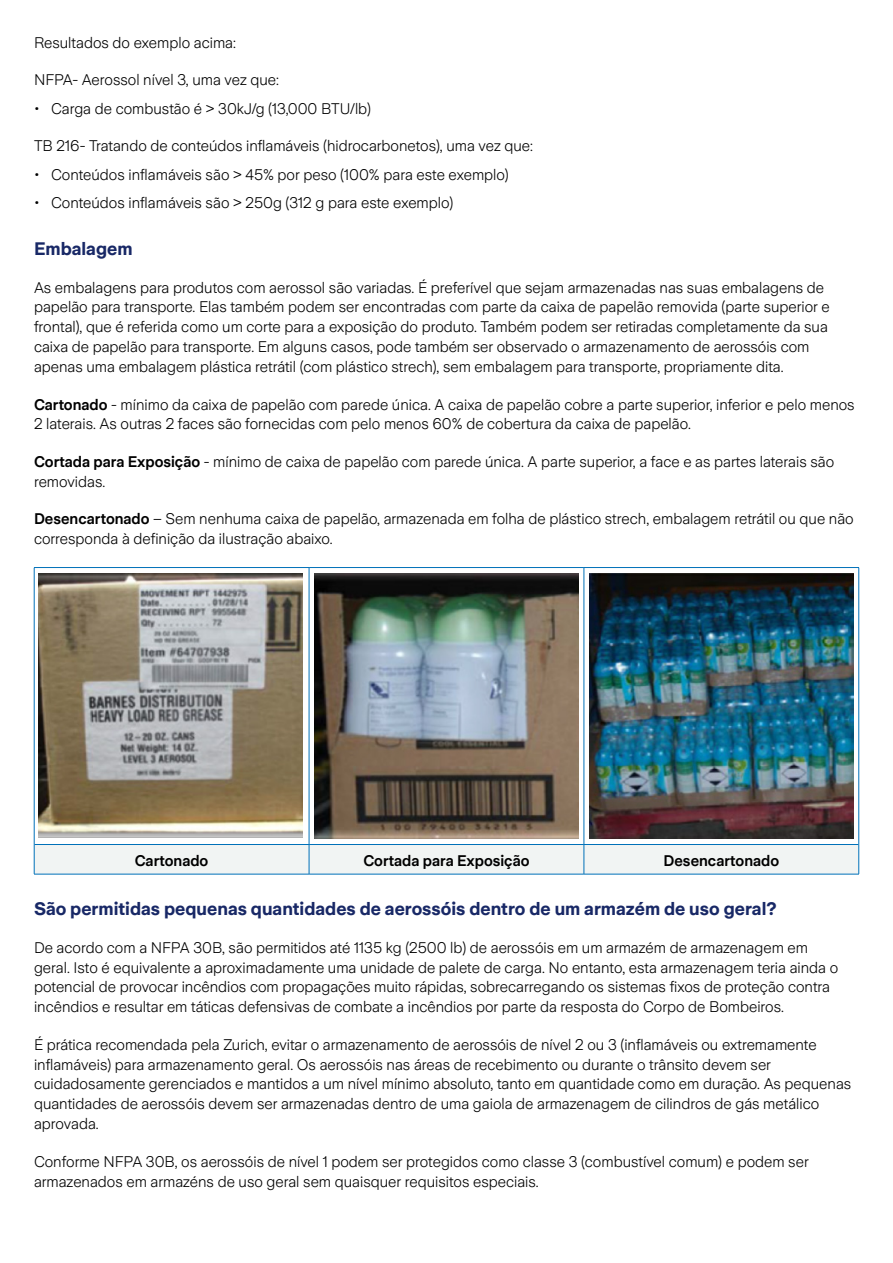
<style>
.page{position:relative;width:893px;height:1263px;background:#fff}
.page>*{position:absolute;margin:0;border:0;box-sizing:border-box;transform-origin:0 0}
.t1{font:700 18px "Zurich Sans";color:#182866}
.t2{font:300 15.3px/20px "Zurich Sans";color:#000}
.t3{font:600 15.3px "Zurich Sans";color:#000}
.s1{font-weight:600}
</style>
<div class="page">
<hr style="left:34px;top:567px;width:275px;height:1px;background:#0071b9">
<hr style="left:309px;top:567px;width:275px;height:1px;background:#0071b9">
<hr style="left:584px;top:567px;width:275px;height:1px;background:#0071b9">
<hr style="left:34px;top:568px;width:1px;height:276px;background:#0071b9">
<hr style="left:309px;top:568px;width:1px;height:276px;background:#0071b9">
<hr style="left:584px;top:568px;width:1px;height:276px;background:#0071b9">
<hr style="left:858px;top:568px;width:1px;height:276px;background:#0071b9">
<hr style="left:34px;top:874px;width:275px;height:1px;background:#0071b9">
<hr style="left:309px;top:874px;width:275px;height:1px;background:#0071b9">
<hr style="left:584px;top:874px;width:275px;height:1px;background:#0071b9">
<svg style="left:34px;top:844px;width:824px;height:30px"></svg>
<hr style="left:858px;top:844px;width:1px;height:30px;background:#0071b9">
<img style="left:314px;top:574px;width:265px;height:264px">
<img style="left:589px;top:574px;width:265px;height:264px">
<img style="left:38px;top:573px;width:265px;height:265px">
<p class="t2" style="left:34px;top:33px;width:203px">Resultados do exemplo acima:</p>
<p class="t2" style="left:34px;top:70px;width:247px">NFPA- Aerossol nível 3, uma vez que:</p>
<p class="t2" style="left:34px;top:99px;width:339px">• Carga de combustão é &gt; 30kJ/g (13,000 BTU/lb)</p>
<p class="t2" style="left:34px;top:136px;width:500px">TB 216- Tratando de conteúdos inflamáveis (hidrocarbonetos), uma vez que:</p>
<p class="t2" style="left:34px;top:164px;width:476px">• Conteúdos inflamáveis são &gt; 45% por peso (100% para este exemplo)</p>
<p class="t2" style="left:34px;top:193px;width:421px">• Conteúdos inflamáveis são &gt; 250g (312 g para este exemplo)</p>
<p class="t1" style="left:34px;top:239px;width:100px">Embalagem</p>
<p class="t2" style="left:34px;top:277px;width:797px">As embalagens para produtos com aerossol são variadas. É preferível que sejam armazenadas nas suas embalagens de papelão para transporte. Elas também podem ser encontradas com parte da caixa de papelão removida (parte superior e frontal), que é referida como um corte para a exposição do produto. Também podem ser retiradas completamente da sua caixa de papelão para transporte. Em alguns casos, pode também ser observado o armazenamento de aerossóis com apenas uma embalagem plástica retrátil (com plástico strech), sem embalagem para transporte, propriamente dita.</p>
<p class="t2" style="left:34px;top:394px;width:822px"><span class="s1">Cartonado</span> - mínimo da caixa de papelão com parede única. A caixa de papelão cobre a parte superior, inferior e pelo menos<br>2 laterais. As outras 2 faces são fornecidas com pelo menos 60% de cobertura da caixa de papelão.</p>
<p class="t2" style="left:34px;top:452px;width:802px"><span class="s1">Cortada para Exposição</span> - mínimo de caixa de papelão com parede única. A parte superior, a face e as partes laterais são removidas.</p>
<p class="t2" style="left:34px;top:509px;width:821px"><span class="s1">Desencartonado</span> – Sem nenhuma caixa de papelão, armazenada em folha de plástico strech, embalagem retrátil ou que não corresponda à definição da ilustração abaixo.</p>
<p class="t3" style="left:135px;top:852px;width:75px">Cartonado</p>
<p class="t3" style="left:363px;top:852px;width:168px">Cortada para Exposição</p>
<p class="t3" style="left:664px;top:852px;width:117px">Desencartonado</p>
<p class="t1" style="left:34px;top:899px;width:744px">São permitidas pequenas quantidades de aerossóis dentro de um armazém de uso geral?</p>
<p class="t2" style="left:34px;top:937px;width:806px">De acordo com a NFPA 30B, são permitidos até 1135 kg (2500 lb) de aerossóis em um armazém de armazenagem em geral. Isto é equivalente a aproximadamente uma unidade de palete de carga. No entanto, esta armazenagem teria ainda o potencial de provocar incêndios com propagações muito rápidas, sobrecarregando os sistemas fixos de proteção contra incêndios e resultar em táticas defensivas de combate a incêndios por parte da resposta do Corpo de Bombeiros.</p>
<p class="t2" style="left:34px;top:1034px;width:819px">É prática recomendada pela Zurich, evitar o armazenamento de aerossóis de nível 2 ou 3 (inflamáveis ou extremamente inflamáveis) para armazenamento geral. Os aerossóis nas áreas de recebimento ou durante o trânsito devem ser cuidadosamente gerenciados e mantidos a um nível mínimo absoluto, tanto em quantidade como em duração. As pequenas quantidades de aerossóis devem ser armazenadas dentro de uma gaiola de armazenagem de cilindros de gás metálico aprovada.</p>
<p class="t2" style="left:34px;top:1151px;width:776px">Conforme NFPA 30B, os aerossóis de nível 1 podem ser protegidos como classe 3 (combustível comum) e podem ser armazenados em armazéns de uso geral sem quaisquer requisitos especiais.</p>
</div>
